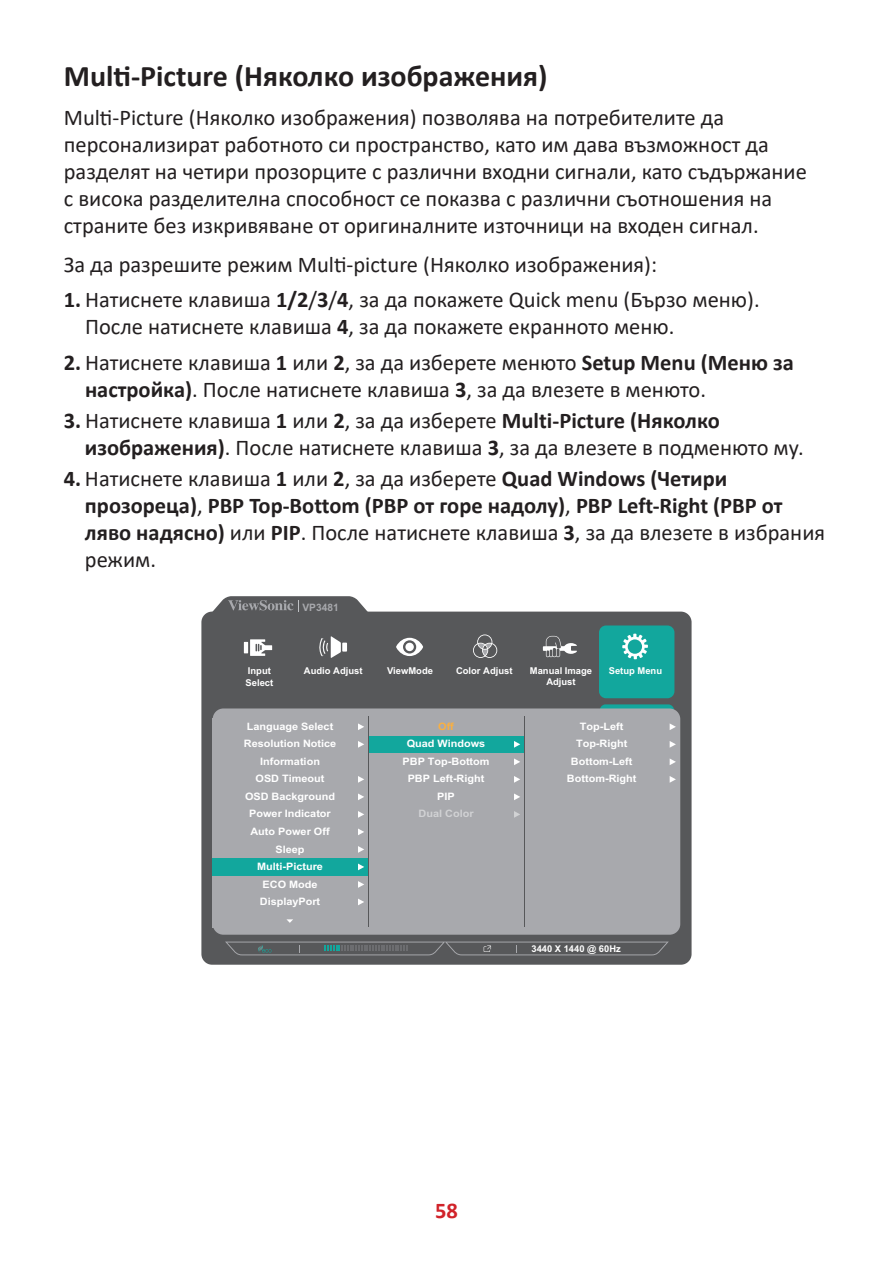
<style>
.page{position:relative;width:893px;height:1263px;background:#fff}
.page>*{position:absolute;margin:0;border:0;box-sizing:border-box;transform-origin:0 0}
.t1{font:700 30px "Calibri";color:#231f20}
.t2{font:22.5px/27px "Calibri";color:#231f20}
.t3{font:700 22.5px/27px "Calibri";color:#231f20}
.t4{font:700 22.5px "Calibri";color:#d1232a}
.t5{font:700 10.2px/17.5px "Arial";color:#fff;text-align:center;scale:1.06 1}
.t6{font:700 10.2px "Arial";color:#d1d2d4;scale:1.06 1}
.t7{font:700 10.2px "Arial";color:#a8a9ad}
.t8{font:700 10.2px "Arial";color:#fbb03f;scale:1.06 1}
.t9{font:700 9.45px/11.2px "Arial";color:#fff}
.t10{font:700 9.3px "Arial";color:#fff}
.s1{font-weight:700}
.s2{font-weight:400}
</style>
<div class="page">
<div style="left:201px;top:612px;width:491px;height:353px;background:#57585a;border-radius:11px"></div>
<svg style="left:600px;top:704px;width:74px;height:5px"></svg>
<div style="left:213px;top:708px;width:467px;height:227px;background:#a8a9ad;border-radius:11px"></div>
<div style="left:599px;top:625px;width:75px;height:73px;background:#12a79d;border-radius:7px"></div>
<svg style="left:358px;top:811px;width:6px;height:7px"></svg>
<svg style="left:358px;top:793px;width:6px;height:7px"></svg>
<svg style="left:358px;top:776px;width:6px;height:7px"></svg>
<svg style="left:358px;top:741px;width:6px;height:7px"></svg>
<svg style="left:358px;top:723px;width:6px;height:7px"></svg>
<svg style="left:358px;top:898px;width:6px;height:7px"></svg>
<svg style="left:358px;top:881px;width:6px;height:7px"></svg>
<div style="left:213px;top:858px;width:155px;height:18px;background:#12a79d"></div>
<svg style="left:358px;top:863px;width:6px;height:7px"></svg>
<svg style="left:358px;top:846px;width:6px;height:7px"></svg>
<svg style="left:358px;top:828px;width:6px;height:7px"></svg>
<svg style="left:225px;top:941px;width:444px;height:14px"></svg>
<svg style="left:208px;top:596px;width:165px;height:17px"></svg>
<div style="left:369px;top:735px;width:155px;height:18px;background:#12a79d"></div>
<svg style="left:514px;top:741px;width:6px;height:7px"></svg>
<svg style="left:514px;top:811px;width:6px;height:7px"></svg>
<svg style="left:514px;top:793px;width:6px;height:7px"></svg>
<svg style="left:514px;top:776px;width:6px;height:7px"></svg>
<svg style="left:514px;top:758px;width:6px;height:7px"></svg>
<svg style="left:670px;top:776px;width:6px;height:7px"></svg>
<svg style="left:670px;top:759px;width:6px;height:6px"></svg>
<svg style="left:670px;top:741px;width:6px;height:7px"></svg>
<svg style="left:670px;top:723px;width:6px;height:7px"></svg>
<hr style="left:524px;top:717px;width:1px;height:210px;background:#57585a">
<hr style="left:368px;top:717px;width:1px;height:210px;background:#57585a">
<svg style="left:286px;top:919px;width:7px;height:4px"></svg>
<svg style="left:622px;top:634px;width:26px;height:25px"></svg>
<svg style="left:473px;top:634px;width:24px;height:24px"></svg>
<svg style="left:396px;top:638px;width:27px;height:18px"></svg>
<div style="left:405px;top:643px;width:9px;height:8px;background:#fff;border-radius:50%"></div>
<svg style="left:543px;top:636px;width:34px;height:21px"></svg>
<hr style="left:244px;top:642px;width:4px;height:11px;background:#fff">
<svg style="left:250px;top:639px;width:22px;height:17px"></svg>
<div style="left:342px;top:643px;width:5px;height:9px;background:#fff"></div>
<svg style="left:319px;top:636px;width:22px;height:22px"></svg>
<h1 class="t1" style="left:64px;top:55px;width:485px">Multi-Picture (Няколко изображения)</h1>
<p class="t2" style="left:64px;top:103px;width:745px">Multi-Picture (Няколко изображения) позволява на потребителите да персонализират работното си пространство, като им дава възможност да разделят на четири прозорците с различни входни сигнали, като съдържание с висока разделителна способност се показва с различни съотношения на страните без изкривяване от оригиналните източници на входен сигнал.</p>
<p class="t2" style="left:64px;top:250px;width:595px">За да разрешите режим Multi-picture (Няколко изображения):</p>
<p class="t2" style="left:85px;top:286px;width:676px;text-indent:-21px"><span class="s1">1.</span> Натиснете клавиша <span class="s1">1/2</span>/<span class="s1">3</span>/<span class="s1">4</span>, за да покажете Quick menu (Бързо меню).<br>После натиснете клавиша <span class="s1">4</span>, за да покажете екранното меню.</p>
<p class="t2" style="left:85px;top:348px;width:710px;text-indent:-21px"><span class="s1">2.</span> Натиснете клавиша <span class="s1">1</span> или <span class="s1">2</span>, за да изберете менюто <span class="s1">Setup Menu (Меню за настройка)</span>. После натиснете клавиша <span class="s1">3</span>, за да влезете в менюто.</p>
<p class="t2" style="left:85px;top:407px;width:720px;text-indent:-21px"><span class="s1">3.</span> Натиснете клавиша <span class="s1">1</span> или <span class="s1">2</span>, за да изберете <span class="s1">Multi-Picture (Няколко изображения)</span>. После натиснете клавиша <span class="s1">3</span>, за да влезете в подменюто му.</p>
<p class="t3" style="left:85px;top:465px;width:742px;text-indent:-21px">4. <span class="s2">Натиснете клавиша</span> 1 <span class="s2">или</span> 2<span class="s2">, за да изберете</span> Quad Windows (Четири прозореца)<span class="s2">,</span> PBP Top-Bottom (PBP от горе надолу)<span class="s2">,</span> PBP Left-Right (PBP от ляво надясно) <span class="s2">или</span> PIP<span class="s2">. После натиснете клавиша</span> 3<span class="s2">, за да влезете в избрания режим.</span></p>
<p class="t7" style="left:302px;top:600px;width:38px">VP3481</p>
<p class="t9" style="left:245px;top:665px;width:29px">Input<br>Select</p>
<p class="t9" style="left:304px;top:665px;width:60px">Audio Adjust</p>
<p class="t9" style="left:387px;top:665px;width:47px">ViewMode</p>
<p class="t9" style="left:456px;top:665px;width:58px">Color Adjust</p>
<p class="t9" style="left:530px;top:665px;width:64px">Manual Image</p>
<p class="t9" style="left:609px;top:665px;width:55px">Setup Menu</p>
<p class="t9" style="left:546px;top:676px;width:31px">Adjust</p>
<p class="t5" style="left:244px;top:717px;width:89px">Language Select<br>Resolution Notice<br>Information<br>OSD Timeout<br>OSD Background<br>Power Indicator<br>Auto Power Off<br>Sleep<br>Multi-Picture<br>ECO Mode<br>DisplayPort</p>
<p class="t8" style="left:438px;top:719px;width:16px">Off</p>
<p class="t5" style="left:403px;top:735px;width:84px">Quad Windows<br>PBP Top-Bottom<br>PBP Left-Right<br>PIP</p>
<p class="t6" style="left:419px;top:807px;width:53px">Dual Color</p>
<p class="t5" style="left:567px;top:717px;width:67px">Top-Left<br>Top-Right<br>Bottom-Left<br>Bottom-Right</p>
<p class="t10" style="left:531px;top:942px;width:91px">3440 X 1440 @ 60Hz</p>
<p class="t4" style="left:435px;top:1194px;width:24px">58</p>
</div>
